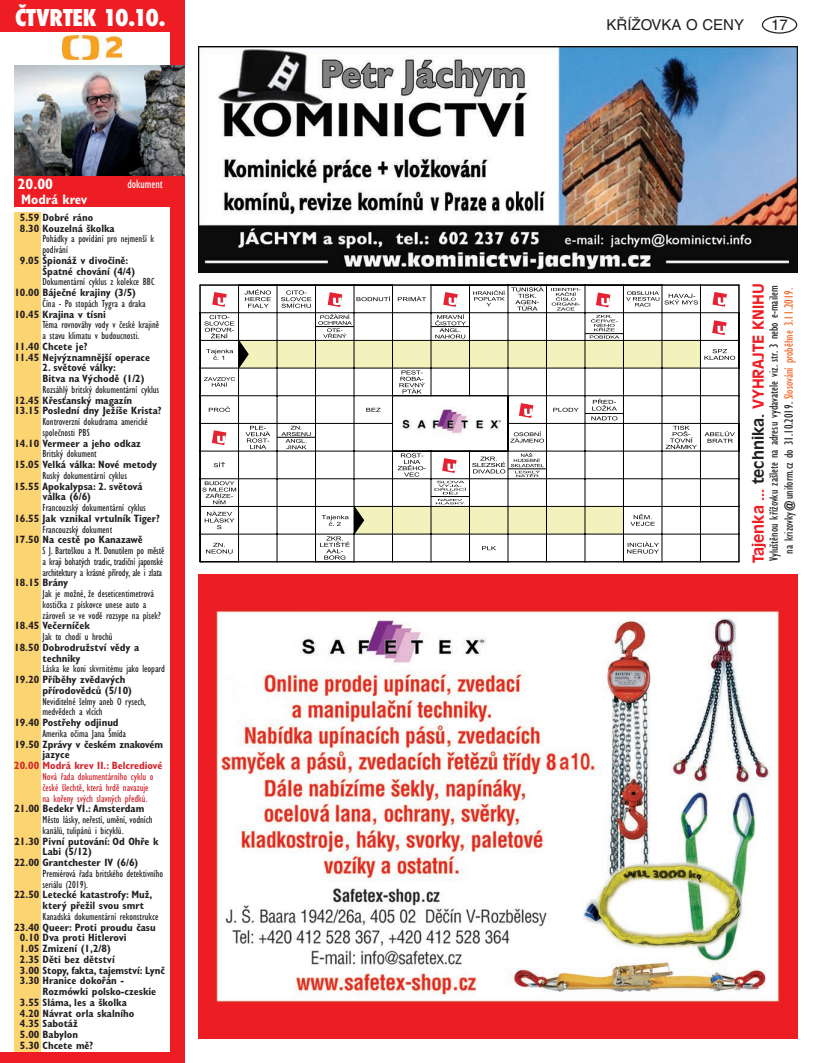
<style>
.page{position:relative;width:815px;height:1063px;background:#fff}
.page>*{position:absolute;margin:0;border:0;box-sizing:border-box;transform-origin:0 0}
.t1{font:800 condensed 22.5px "Futura";letter-spacing:-.01em;color:#fff}
.t2{font:700 15px "Antique Olive CE";color:#ee1d23}
.t3{font:15px "Helvetica CE";color:#231f20}
.t4{font:700 condensed 15px "Gill Sans CE";color:#fff}
.t5{font:700 condensed 13.75px "Gill Sans CE";color:#fff}
.t6{font:condensed 12.5px/15px "Gill Sans CE";color:#231f20;text-align:center}
.t7{font:condensed 12.5px "Gill Sans CE";color:#fff}
.t8{font:700 condensed 10.62px/10.8px "Gill Sans CE";color:#231f20}
.t9{font:condensed 10.62px/10.8px "Gill Sans CE";color:#231f20}
.t10{font:condensed 10.62px/10.8px "Gill Sans CE";letter-spacing:-.02em;color:#231f20}
.t11{font:condensed 10.62px/10.8px "Gill Sans CE";color:#d1232a}
.t12{font:700 condensed 10.62px "Gill Sans CE";color:#d1232a}
.s1{color:#231f20}
.s2{color:#f36421}
</style>
<div class="page">
<div style="left:762px;top:16px;width:35px;height:18px;border:1px solid #231f20;border-radius:50%"></div>
<div style="left:0;top:0;width:184px;height:32px;background:#ee1d23"></div>
<div style="left:14px;top:175px;width:167px;height:32px;background:#ee1d23"></div>
<img style="left:63px;top:35px;width:58px;height:24px">
<div style="left:170px;top:0;width:14px;height:1063px;background:#ee1d23"></div>
<div style="left:0;top:1052px;width:184px;height:11px;background:#ee1d23"></div>
<div style="left:14px;top:213px;width:27px;height:839px;background:#fdd472"></div>
<img style="left:14px;top:66px;width:170px;height:109px">
<img style="left:198px;top:46px;width:599px;height:227px">
<img style="left:198px;top:574px;width:599px;height:464px">
<div style="left:239px;top:340px;width:38px;height:28px;background:#f3f2bc"></div>
<hr style="left:585px;top:562px;width:38px;height:1px;background:#000001">
<hr style="left:239px;top:368px;width:38px;height:1px;background:#000001">
<hr style="left:239px;top:340px;width:38px;height:1px;background:#000001">
<hr style="left:393px;top:562px;width:38px;height:1px;background:#000001">
<hr style="left:239px;top:562px;width:38px;height:1px;background:#000001">
<hr style="left:239px;top:479px;width:38px;height:1px;background:#000001">
<hr style="left:239px;top:506px;width:38px;height:1px;background:#000001">
<hr style="left:700px;top:562px;width:39px;height:1px;background:#000001">
<hr style="left:277px;top:562px;width:39px;height:1px;background:#000001">
<hr style="left:662px;top:562px;width:38px;height:1px;background:#000001">
<hr style="left:508px;top:562px;width:38px;height:1px;background:#000001">
<hr style="left:546px;top:562px;width:39px;height:1px;background:#000001">
<hr style="left:239px;top:534px;width:38px;height:1px;background:#000001">
<hr style="left:431px;top:562px;width:38px;height:1px;background:#000001">
<hr style="left:239px;top:396px;width:38px;height:1px;background:#000001">
<hr style="left:354px;top:562px;width:39px;height:1px;background:#000001">
<hr style="left:239px;top:561px;width:38px;height:1px;background:#000001">
<hr style="left:239px;top:312px;width:38px;height:1px;background:#000001">
<hr style="left:239px;top:285px;width:38px;height:1px;background:#000001">
<hr style="left:239px;top:451px;width:38px;height:1px;background:#000001">
<hr style="left:239px;top:423px;width:38px;height:1px;background:#000001">
<svg style="left:200px;top:285px;width:71px;height:277px"></svg>
<svg style="left:277px;top:285px;width:463px;height:277px"></svg>
<img style="left:399px;top:407px;width:104px;height:30px">
<h1 class="t1" style="left:15px;top:2px;width:152px">ČTVRTEK 10.10.</h1>
<h2 class="t4" style="left:18px;top:175px;width:37px">20.00</h2>
<p class="t5" style="left:21px;top:191px;width:68px">Modrá krev</p>
<p class="t7" style="left:127px;top:176px;width:37px">dokument</p>
<p class="t8" style="left:20px;top:212px;width:96px">5.59 Dobré ráno<br>8.30 Kouzelná školka</p>
<p class="t9" style="left:43px;top:233px;width:113px">Pohádky a povídání pro nejmenší k podívání</p>
<p class="t8" style="left:43px;top:255px;width:94px;text-indent:-23px">9.05 Špionáž v divočině:<br>Špatné chování (4/4)</p>
<p class="t9" style="left:43px;top:276px;width:114px">Dokumentární cyklus z kolekce BBC</p>
<p class="t8" style="left:14px;top:287px;width:123px">10.00 Báječné krajiny (3/5)</p>
<p class="t9" style="left:43px;top:298px;width:105px">Čína - Po stopách Tygra a draka</p>
<p class="t8" style="left:14px;top:309px;width:93px">10.45 Krajina v tísni</p>
<p class="t9" style="left:43px;top:319px;width:118px">Téma rovnováhy vody v české krajině a stavu klimatu v budoucnosti.</p>
<p class="t8" style="left:14px;top:341px;width:137px">11.40 Chcete je?<br>11.45 Nejvýznamnější operace</p>
<p class="t8" style="left:43px;top:362px;width:104px">2. světové války:<br>Bitva na Východě (1/2)</p>
<p class="t9" style="left:43px;top:384px;width:118px">Rozsáhlý britský dokumentární cyklus</p>
<p class="t8" style="left:14px;top:395px;width:149px">12.45 Křesťanský magazín<br>13.15 Poslední dny Ježíše Krista?</p>
<p class="t9" style="left:43px;top:416px;width:107px">Kontroverzní dokudrama americké společnosti PBS</p>
<p class="t8" style="left:14px;top:438px;width:128px">14.10 Vermeer a jeho odkaz</p>
<p class="t9" style="left:43px;top:449px;width:56px">Britský dokument</p>
<p class="t8" style="left:14px;top:459px;width:145px">15.05 Velká válka: Nové metody</p>
<p class="t9" style="left:43px;top:470px;width:86px">Ruský dokumentární cyklus</p>
<p class="t8" style="left:43px;top:481px;width:101px;text-indent:-28px">15.55 Apokalypsa: 2. světová válka (6/6)</p>
<p class="t9" style="left:43px;top:502px;width:105px">Francouzský dokumentární cyklus</p>
<p class="t8" style="left:14px;top:513px;width:147px">16.55 Jak vznikal vrtulník Tiger?</p>
<p class="t9" style="left:43px;top:524px;width:71px">Francouzský dokument</p>
<p class="t8" style="left:14px;top:535px;width:130px">17.50 Na cestě po Kanazawě</p>
<p class="t10" style="left:43px;top:545px;width:123px">S J. Bartoškou a M. Donutilem po městě a kraji bohatých tradic, tradiční japonské architektury a krásné přírody, ale i zlata</p>
<p class="t8" style="left:14px;top:578px;width:55px">18.15 Brány</p>
<p class="t9" style="left:43px;top:588px;width:120px">Jak je možné, že deseticentimetrová kostička z pískovce unese auto a zároveň se ve vodě rozsype na písek?</p>
<p class="t8" style="left:14px;top:621px;width:77px">18.45 Večerníček</p>
<p class="t9" style="left:43px;top:631px;width:72px">Jak to chodí u hrochů</p>
<p class="t8" style="left:43px;top:642px;width:98px;text-indent:-28px">18.50 Dobrodružství vědy a techniky</p>
<p class="t9" style="left:43px;top:664px;width:124px">Láska ke koni skvrnitému jako leopard</p>
<p class="t8" style="left:43px;top:674px;width:91px;text-indent:-28px">19.20 Příběhy zvědavých přírodovědců (5/10)</p>
<p class="t9" style="left:43px;top:696px;width:105px">Neviditelné šelmy aneb O rysech, medvědech a vlcích</p>
<p class="t8" style="left:14px;top:717px;width:106px">19.40 Postřehy odjinud</p>
<p class="t9" style="left:43px;top:728px;width:85px">Amerika očima Jana Šmída</p>
<p class="t8" style="left:43px;top:739px;width:122px;text-indent:-28px">19.50 Zprávy v českém znakovém jazyce</p>
<p class="t12" style="left:14px;top:759px;width:150px">20.00 Modrá krev II.: Belcrediové</p>
<p class="t11" style="left:43px;top:771px;width:112px">Nová řada dokumentárního cyklu o české šlechtě, která hrdě navazuje na kořeny svých slavných předků.</p>
<p class="t8" style="left:14px;top:803px;width:131px">21.00 Bedekr VI.: Amsterdam</p>
<p class="t9" style="left:43px;top:814px;width:111px">Město lásky, neřestí, umění, vodních kanálů, tulipánů i bicyklů.</p>
<p class="t8" style="left:14px;top:836px;width:146px">21.30 Pivní putování: Od Ohře k</p>
<p class="t8" style="left:43px;top:846px;width:51px">Labi (5/12)</p>
<p class="t8" style="left:14px;top:857px;width:125px">22.00 Grantchester IV (6/6)</p>
<p class="t9" style="left:43px;top:868px;width:122px">Premiérová řada britského detektivního seriálu (2019).</p>
<p class="t8" style="left:43px;top:889px;width:111px;text-indent:-28px">22.50 Letecké katastrofy: Muž, který přežil svou smrt</p>
<p class="t9" style="left:43px;top:911px;width:117px">Kanadská dokumentární rekonstrukce</p>
<p class="t8" style="left:20px;top:922px;width:146px;text-indent:-6px">23.40 Queer: Proti proudu času<br>0.10 Dva proti Hitlerovi<br>1.05 Zmizení (1,2/8)<br>2.35 Děti bez dětství<br>3.00 Stopy, fakta, tajemství: Lynč<br>3.30 Hranice dokořán -</p>
<p class="t8" style="left:20px;top:986px;width:138px;text-indent:23px">Rozmówki polsko-czeskie<br>3.55 Sláma, les a školka<br>4.20 Návrat orla skalního<br>4.35 Sabotáž<br>5.00 Babylon<br>5.30 Chcete mě?</p>
<h2 class="t3" style="left:606px;top:16px;width:139px">KŘÍŽOVKA O CENY</h2>
<h2 class="t3" style="left:771px;top:16px;width:18px">17</h2>
<h2 class="t2" style="left:750px;top:563px;width:281px;rotate:-90deg">Tajenka ... <span class="s1">technika.</span> VYHRAJTE KNIHU</h2>
<p class="t6" style="left:766px;top:561px;width:277px;rotate:-90deg">Vyluštěnou křížovku zašlete na adresu vydavatele viz. str. 3 nebo e-mailem na krizovky@uniform.cz do 31.10.2019. <span class="s2">Slosování proběhne 3.11.2019.</span></p>
</div>
